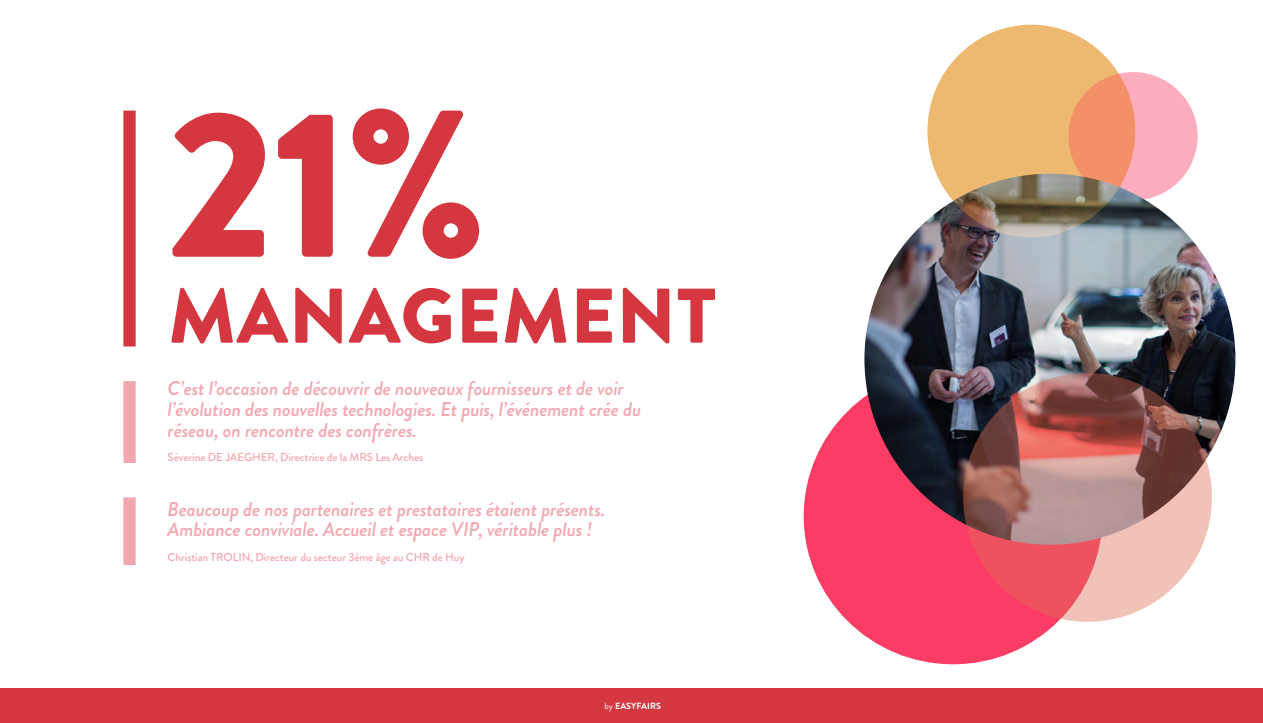
<style>
.page{position:relative;width:1263px;height:723px;background:#fff}
.page>*{position:absolute;margin:0;border:0;box-sizing:border-box;transform-origin:0 0}
.t1{font:900 208.8px "Brandon Grotesque";color:#d43740}
.t2{font:900 77.25px "Brandon Grotesque";letter-spacing:.01em;color:#d43740}
.t3{font:italic 500 19.8px/20.9px "Brandon Grotesque";letter-spacing:-.01em;color:#f4a6af}
.t4{font:500 11.55px "Brandon Grotesque";letter-spacing:-.01em;color:#f4a6af}
.t5{font:700 9px "Brandon Grotesque";color:#fff}
.s1{font-weight:400}
</style>
<div class="page">
<div style="left:0;top:689px;width:1263px;height:34px;background:#d53740"></div>
<div style="left:123px;top:111px;width:13px;height:235px;background:#d43740"></div>
<div style="left:123px;top:381px;width:13px;height:82px;background:#f4a6af"></div>
<div style="left:123px;top:497px;width:13px;height:68px;background:#f4a6af"></div>
<div style="left:1068px;top:72px;width:129px;height:128px;background:#fdadbe;border-radius:50%"></div>
<div style="left:804px;top:368px;width:298px;height:296px;background:#fb3d66;border-radius:50%"></div>
<img style="left:864px;top:174px;width:371px;height:371px;border-radius:185px">
<svg style="left:963px;top:373px;width:249px;height:249px;background:#bb7874"></svg>
<svg style="left:927px;top:25px;width:208px;height:212px;background:#d8a56d"></svg>
<h1 class="t1" style="left:168px;top:37px;width:320px">21%</h1>
<h2 class="t2" style="left:168px;top:261px;width:549px">MANAGEMENT</h2>
<p class="t3" style="left:168px;top:378px;width:475px">C’est l’occasion de découvrir de nouveaux fournisseurs et de voir l’évolution des nouvelles technologies. Et puis, l’événement crée du réseau, on rencontre des confrères.</p>
<p class="t4" style="left:168px;top:449px;width:257px">Séverine DE JAEGHER, Directrice de la MRS Les Arches</p>
<p class="t3" style="left:168px;top:499px;width:439px">Beaucoup de nos partenaires et prestataires étaient présents.<br>Ambiance conviviale. Accueil et espace VIP, véritable plus !</p>
<p class="t4" style="left:168px;top:549px;width:298px">Christian TROLIN, Directeur du secteur 3ème âge au CHR de Huy</p>
<p class="t5" style="left:604px;top:700px;width:58px"><span class="s1">by</span> EASYFAIRS</p>
</div>
